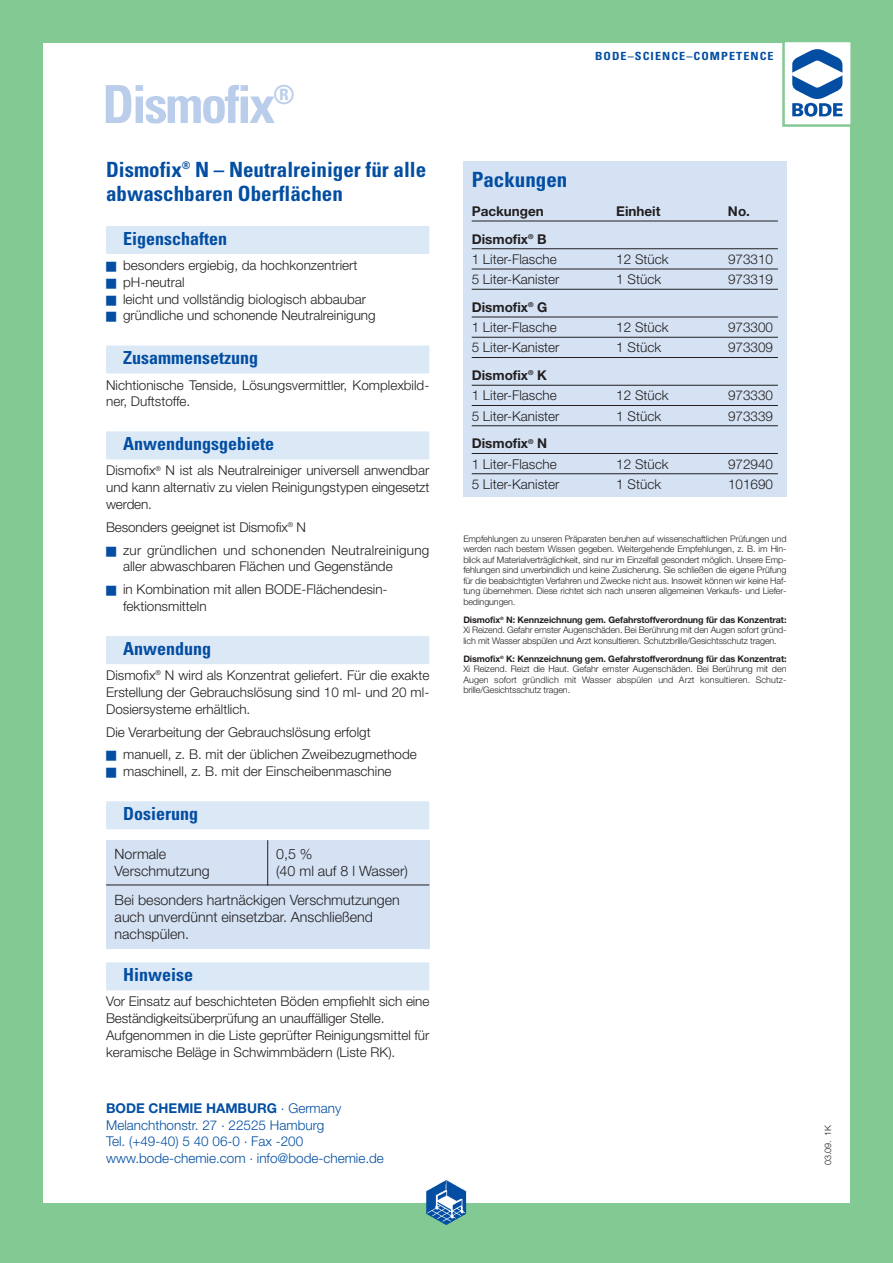
<style>
.page{position:relative;width:893px;height:1263px;background:#fff}
.page>*{position:absolute;margin:0;border:0;box-sizing:border-box;transform-origin:0 0}
.t1{font:700 condensed 52.5px "Univers";letter-spacing:-.045em;color:#baceeb}
.t2{font:700 condensed 21px/24px "Univers";color:#034ea2}
.t3{font:700 condensed 18px "Univers";color:#034ea2}
.t4{font:300 14.25px/28.5px "Helvetica Neue";color:#231f20}
.t5{font:300 13.5px/16.8px "Helvetica Neue";color:#231f20}
.t6{font:300 13.5px/16.5px "Helvetica Neue";color:#034ea2}
.t7{font:300 13.5px/16.8px "Helvetica Neue";letter-spacing:.02em;color:#231f20}
.t8{font:700 13.5px "Helvetica Neue";color:#231f20}
.t9{font:700 condensed 11.25px "Univers";letter-spacing:.09em;color:#034ea2;scale:1.08 1}
.t10{font:300 9px/10.5px "Helvetica Neue";letter-spacing:-.01em;color:#231f20;text-align:justify}
.s1{color:#034ea2}
.s2{font-weight:700}
</style>
<div class="page">
<div style="left:0;top:0;width:42px;height:1263px;background:#83c994"></div>
<div style="left:0;top:1203px;width:892px;height:60px;background:#83c994"></div>
<div style="left:850px;top:0;width:42px;height:1263px;background:#83c994"></div>
<div style="left:0;top:0;width:892px;height:43px;background:#83c994"></div>
<img style="left:426px;top:1180px;width:41px;height:45px">
<svg style="left:792px;top:49px;width:50px;height:68px"></svg>
<div style="left:782px;top:40px;width:71px;height:87px;border:2px solid #83c994"></div>
<div style="left:106px;top:226px;width:323px;height:7px;background:#dbe8f6"></div>
<div style="left:106px;top:230px;width:323px;height:24px;background:#dbe8f6"></div>
<div style="left:106px;top:345px;width:323px;height:8px;background:#dbe8f6"></div>
<div style="left:106px;top:349px;width:323px;height:24px;background:#dbe8f6"></div>
<div style="left:106px;top:431px;width:323px;height:8px;background:#dbe8f6"></div>
<div style="left:106px;top:435px;width:323px;height:24px;background:#dbe8f6"></div>
<div style="left:106px;top:636px;width:323px;height:8px;background:#dbe8f6"></div>
<div style="left:106px;top:640px;width:323px;height:24px;background:#dbe8f6"></div>
<div style="left:106px;top:801px;width:323px;height:8px;background:#dbe8f6"></div>
<div style="left:106px;top:805px;width:323px;height:24px;background:#dbe8f6"></div>
<div style="left:106px;top:962px;width:323px;height:8px;background:#dbe8f6"></div>
<div style="left:106px;top:966px;width:323px;height:24px;background:#dbe8f6"></div>
<div style="left:106px;top:840px;width:323px;height:108px;background:#d4e2f4"></div>
<hr style="left:106px;top:885px;width:323px;height:1px;background:#231f20">
<hr style="left:267px;top:840px;width:1px;height:46px;background:#231f20">
<div style="left:463px;top:162px;width:323px;height:335px;background:#d4e2f4"></div>
<hr style="left:472px;top:221px;width:306px;height:1px;background:#231f20">
<hr style="left:472px;top:248px;width:306px;height:1px;background:#231f20">
<hr style="left:472px;top:269px;width:306px;height:1px;background:#231f20">
<hr style="left:472px;top:289px;width:306px;height:1px;background:#231f20">
<hr style="left:472px;top:317px;width:306px;height:1px;background:#231f20">
<hr style="left:472px;top:337px;width:306px;height:1px;background:#231f20">
<hr style="left:472px;top:357px;width:306px;height:1px;background:#231f20">
<hr style="left:472px;top:385px;width:306px;height:1px;background:#231f20">
<hr style="left:472px;top:405px;width:306px;height:1px;background:#231f20">
<hr style="left:472px;top:425px;width:306px;height:1px;background:#231f20">
<hr style="left:472px;top:453px;width:306px;height:1px;background:#231f20">
<hr style="left:472px;top:473px;width:306px;height:1px;background:#231f20">
<h1 class="t1" style="left:102px;top:85px;width:194px">Dismofix<sup>®</sup></h1>
<h2 class="t2" style="left:106px;top:159px;width:322px">Dismofix<sup>®</sup> N – Neutralreiniger für alle abwaschbaren Oberflächen</h2>
<h3 class="t3" style="left:123px;top:232px;width:105px">Eigenschaften</h3>
<p class="t5" style="left:106px;top:258px;width:253px"><span class="s1">■</span> besonders ergiebig, da hochkonzentriert</p>
<p class="t5" style="left:106px;top:275px;width:80px"><span class="s1">■</span> pH-neutral</p>
<p class="t5" style="left:106px;top:292px;width:261px"><span class="s1">■</span> leicht und vollständig biologisch abbaubar</p>
<p class="t5" style="left:106px;top:309px;width:271px"><span class="s1">■</span> gründliche und schonende Neutralreinigung</p>
<h3 class="t3" style="left:123px;top:351px;width:136px">Zusammensetzung</h3>
<p class="t5" style="left:106px;top:378px;width:325px">Nichtionische Tenside, Lösungsvermittler, Komplexbild&shy;ner, Duftstoffe.</p>
<h3 class="t3" style="left:123px;top:437px;width:152px">Anwendungsgebiete</h3>
<p class="t5" style="left:106px;top:464px;width:325px;text-align:justify">Dismofix<sup>®</sup> N ist als Neutralreiniger universell anwendbar und kann alternativ zu vielen Reinigungstypen eingesetzt werden.</p>
<p class="t5" style="left:106px;top:520px;width:201px">Besonders geeignet ist Dismofix<sup>®</sup> N</p>
<p class="t7" style="left:123px;top:543px;width:308px;text-indent:-17px"><span class="s1">■</span> zur gründlichen und schonenden Neutralreinigung aller abwaschbaren Flächen und Gegenstände</p>
<p class="t5" style="left:123px;top:582px;width:266px;text-indent:-17px"><span class="s1">■</span> in Kombination mit allen BODE-Flächendesin&shy;fektionsmitteln</p>
<h3 class="t3" style="left:123px;top:642px;width:90px">Anwendung</h3>
<p class="t5" style="left:106px;top:668px;width:325px;text-align:justify">Dismofix<sup>®</sup> N wird als Konzentrat geliefert. Für die exakte Erstellung der Gebrauchslösung sind 10 ml- und 20 ml-Dosiersysteme erhältlich.</p>
<p class="t5" style="left:106px;top:725px;width:266px">Die Verarbeitung der Gebrauchslösung erfolgt</p>
<p class="t5" style="left:106px;top:748px;width:312px"><span class="s1">■</span> manuell, z. B. mit der üblichen Zweibezugmethode</p>
<p class="t5" style="left:106px;top:764px;width:287px"><span class="s1">■</span> maschinell, z. B. mit der Einscheibenmaschine</p>
<h3 class="t3" style="left:123px;top:807px;width:76px">Dosierung</h3>
<p class="t4" style="left:115px;top:841px;width:53px">Normale</p>
<p class="t4" style="left:276px;top:841px;width:38px">0,5 %</p>
<p class="t4" style="left:115px;top:858px;width:96px">Verschmutzung</p>
<p class="t4" style="left:115px;top:858px;width:295px;text-indent:162px">(40 ml auf 8 l Wasser)<br>Bei besonders hartnäckigen Verschmutzungen</p>
<p class="t4" style="left:115px;top:910px;width:260px;line-height:17.2px">auch unverdünnt einsetzbar. Anschließend nachspülen.</p>
<h3 class="t3" style="left:123px;top:968px;width:71px">Hinweise</h3>
<p class="t5" style="left:106px;top:995px;width:325px">Vor Einsatz auf beschichteten Böden empfiehlt sich eine Beständigkeitsüberprüfung an unauffälliger Stelle.<br>Aufgenommen in die Liste geprüfter Reinigungsmittel für keramische Beläge in Schwimmbädern (Liste RK).</p>
<p class="t6" style="left:106px;top:1101px;width:279px"><span class="s2">BODE CHEMIE HAMBURG</span> . Germany Melanchthonstr. 27 . 22525 Hamburg<br>Tel. (+49-40) 5 40 06-0 . Fax -200 www.bode-chemie.com . info@bode-chemie.de</p>
<p class="t9" style="left:595px;top:52px;width:167px">BODE–SCIENCE–COMPETENCE</p>
<h2 class="t2" style="left:472px;top:169px;width:97px">Packungen</h2>
<p class="t8" style="left:472px;top:206px;width:74px">Packungen</p>
<p class="t8" style="left:616px;top:206px;width:46px">Einheit</p>
<p class="t8" style="left:728px;top:206px;width:24px">No.</p>
<p class="t5" style="left:472px;top:230px;width:87px;line-height:20.2px"><span class="s2">Dismofix</span><sup>®</sup> <span class="s2">B<br></span>1 Liter-Flasche</p>
<p class="t5" style="left:616px;top:252px;width:54px">12 Stück</p>
<p class="t5" style="left:728px;top:252px;width:47px">973310</p>
<p class="t5" style="left:472px;top:272px;width:89px">5 Liter-Kanister</p>
<p class="t5" style="left:616px;top:272px;width:46px">1 Stück</p>
<p class="t5" style="left:728px;top:272px;width:47px">973319</p>
<p class="t5" style="left:472px;top:298px;width:87px;line-height:20.2px"><span class="s2">Dismofix</span><sup>®</sup> <span class="s2">G<br></span>1 Liter-Flasche</p>
<p class="t5" style="left:616px;top:320px;width:54px">12 Stück</p>
<p class="t5" style="left:728px;top:320px;width:47px">973300</p>
<p class="t5" style="left:472px;top:341px;width:89px">5 Liter-Kanister</p>
<p class="t5" style="left:616px;top:341px;width:46px">1 Stück</p>
<p class="t5" style="left:728px;top:341px;width:47px">973309</p>
<p class="t5" style="left:472px;top:367px;width:87px;line-height:20.2px"><span class="s2">Dismofix</span><sup>®</sup> <span class="s2">K<br></span>1 Liter-Flasche</p>
<p class="t5" style="left:616px;top:389px;width:54px">12 Stück</p>
<p class="t5" style="left:728px;top:389px;width:47px">973330</p>
<p class="t5" style="left:472px;top:409px;width:89px">5 Liter-Kanister</p>
<p class="t5" style="left:616px;top:409px;width:46px">1 Stück</p>
<p class="t5" style="left:728px;top:409px;width:47px">973339</p>
<p class="t5" style="left:472px;top:435px;width:87px;line-height:20.2px"><span class="s2">Dismofix</span><sup>®</sup> <span class="s2">N<br></span>1 Liter-Flasche</p>
<p class="t5" style="left:616px;top:457px;width:54px">12 Stück</p>
<p class="t5" style="left:728px;top:457px;width:47px">972940</p>
<p class="t5" style="left:472px;top:477px;width:89px">5 Liter-Kanister</p>
<p class="t5" style="left:616px;top:477px;width:46px">1 Stück</p>
<p class="t5" style="left:728px;top:477px;width:47px">101690</p>
<p class="t10" style="left:463px;top:534px;width:325px">Empfehlungen zu unseren Präparaten beruhen auf wissenschaftlichen Prüfungen und werden nach bestem Wissen gegeben. Weitergehende Empfehlungen, z. B. im Hin&shy;blick auf Materialverträglichkeit, sind nur im Einzelfall gesondert möglich. Unsere Emp&shy;fehlungen sind unverbindlich und keine Zusicherung. Sie schließen die eigene Prüfung für die beabsichtigten Verfahren und Zwecke nicht aus. Insoweit können wir keine Haf&shy;tung übernehmen. Diese richtet sich nach unseren allgemeinen Verkaufs- und Liefer&shy;bedingungen.</p>
<p class="t10" style="left:463px;top:615px;width:325px"><span class="s2">Dismofix</span><sup>®</sup> <span class="s2">N: Kennzeichnung gem. Gefahrstoffverordnung für das Konzentrat:<br></span>Xi Reizend. Gefahr ernster Augenschäden. Bei Berührung mit den Augen sofort gründ&shy;lich mit Wasser abspülen und Arzt konsultieren. Schutzbrille/Gesichtsschutz tragen.</p>
<p class="t10" style="left:463px;top:654px;width:325px"><span class="s2">Dismofix</span><sup>®</sup> <span class="s2">K: Kennzeichnung gem. Gefahrstoffverordnung für das Konzentrat:<br></span>Xi Reizend. Reizt die Haut. Gefahr ernster Augenschäden. Bei Berührung mit den Augen sofort gründlich mit Wasser abspülen und Arzt konsultieren. Schutz - brille/Gesichtsschutz tragen.</p>
<p class="t10" style="left:824px;top:1165px;width:41px;rotate:-90deg">03.09. 1K</p>
</div>
